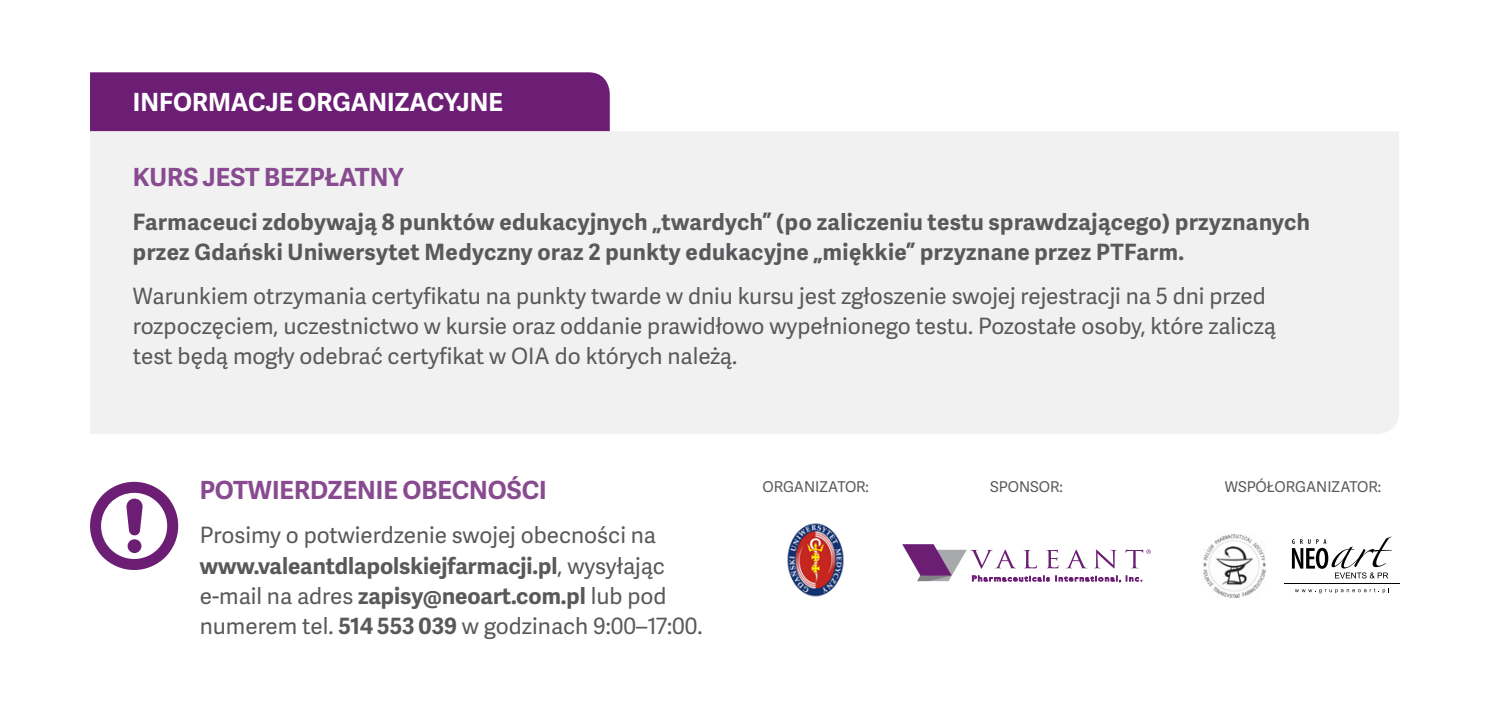
<style>
.page{position:relative;width:1489px;height:702px;background:#fff}
.page>*{position:absolute;margin:0;border:0;box-sizing:border-box;transform-origin:0 0}
.t1{font:700 25px "Adelle Sans";color:#884b90}
.t2{font:700 25px "Adelle Sans";color:#fff}
.t3{font:22.5px/30px "Adelle Sans";color:#58595b}
.t4{font:700 22.5px/30px "Adelle Sans";letter-spacing:.02em;color:#58595b}
.t5{font:15px "Adelle Sans";color:#58595b}
.s1{font-weight:700}
</style>
<div class="page">
<div style="left:90px;top:72px;width:519px;height:59px;background:#6b1e74"></div>
<div style="left:90px;top:131px;width:1308px;height:303px;background:#f1f1f2"></div>
<svg style="left:90px;top:482px;width:88px;height:88px"></svg>
<svg style="left:902px;top:544px;width:248px;height:38px"></svg>
<img style="left:787px;top:523px;width:57px;height:74px">
<svg style="left:1291px;top:537px;width:100px;height:41px"></svg>
<hr style="left:1283px;top:583px;width:116px;height:1px;background:#000">
<svg style="left:1295px;top:588px;width:94px;height:5px"></svg>
<img style="left:1203px;top:534px;width:63px;height:64px">
<p class="t2" style="left:133px;top:84px;width:371px">INFORMACJE ORGANIZACYJNE</p>
<p class="t1" style="left:133px;top:158px;width:272px">KURS JEST BEZPŁATNY</p>
<p class="t4" style="left:133px;top:206px;width:1178px">Farmaceuci zdobywają 8 punktów edukacyjnych „twardych” (po zaliczeniu testu sprawdzającego) przyznanych przez Gdański Uniwersytet Medyczny oraz 2 punkty edukacyjne „miękkie” przyznane przez PTFarm.</p>
<p class="t3" style="left:133px;top:280px;width:1144px">Warunkiem otrzymania certyfikatu na punkty twarde w dniu kursu jest zgłoszenie swojej rejestracji na 5 dni przed rozpoczęciem, uczestnictwo w kursie oraz oddanie prawidłowo wypełnionego testu. Pozostałe osoby, które zaliczą test będą mogły odebrać certyfikat w OIA do których należą.</p>
<p class="t1" style="left:200px;top:472px;width:348px">POTWIERDZENIE OBECNOŚCI</p>
<p class="t3" style="left:200px;top:519px;width:504px">Prosimy o potwierdzenie swojej obecności na <span class="s1">www.valeantdlapolskiejfarmacji.pl</span>, wysyłając e-mail na adres <span class="s1">zapisy@neoart.com.pl</span> lub pod numerem tel. <span class="s1">514 553 039</span> w godzinach 9:00–17:00.</p>
<p class="t5" style="left:762px;top:476px;width:108px">ORGANIZATOR:</p>
<p class="t5" style="left:990px;top:476px;width:74px">SPONSOR:</p>
<p class="t5" style="left:1224px;top:476px;width:158px">WSPÓŁORGANIZATOR:</p>
</div>
